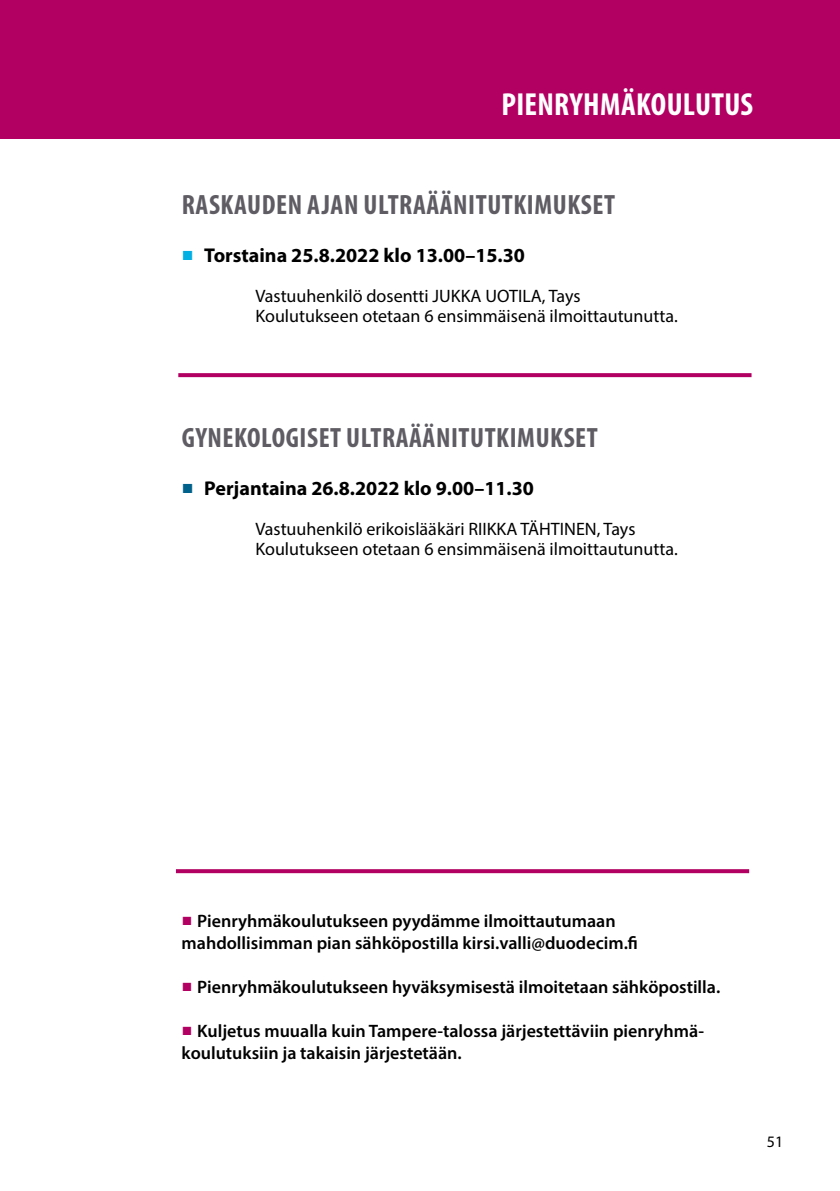
<style>
.page{position:relative;width:840px;height:1191px;background:#fff}
.page>*{position:absolute;margin:0;border:0;box-sizing:border-box;transform-origin:0 0}
.t1{font:700 condensed 32px "Myriad Pro";letter-spacing:.01em;color:#fff}
.t2{font:700 condensed 28px "Myriad Pro";letter-spacing:.02em;color:#5f5d63}
.t3{font:22px "Myriad Pro";letter-spacing:-.02em;color:#fff}
.t4{font:700 20px "Myriad Pro";color:#000}
.t5{font:600 18px/22px "Myriad Pro";color:#000}
.t6{font:18px/20px "Myriad Pro";color:#000}
.t7{font:16px "Myriad Pro";color:#000}
.s1{font-family:"AD Scala Sans Romein";font-weight:400;color:#00b0e3}
.s2{font-family:"AD Scala Sans Romein";font-weight:400;color:#00628b}
.s3{font-family:"AD Scala Sans Romein";font-weight:400;color:#b10061}
</style>
<div class="page">
<div style="left:0;top:0;width:839px;height:139px;background:#b10061"></div>
<svg style="left:176px;top:869px;width:572px;height:4px;background:#b40b67"></svg>
<svg style="left:178px;top:373px;width:573px;height:4px;background:#b30966"></svg>
<h1 class="t1" style="left:501px;top:84px;width:253px">PIENRYHMÄKOULUTUS</h1>
<p class="t3" style="left:669px;top:107px;width:89px">26.8.2022</p>
<h2 class="t2" style="left:182px;top:187px;width:434px">RASKAUDEN AJAN ULTRAÄÄNITUTKIMUKSET</h2>
<p class="t4" style="left:181px;top:242px;width:345px"><span class="s1">π</span> Torstaina 25.8.2022 klo 13.00–15.30</p>
<p class="t6" style="left:255px;top:285px;width:423px">Vastuuhenkilö dosentti JUKKA UOTILA, Tays<br>Koulutukseen otetaan 6 ensimmäisenä ilmoittautunutta.</p>
<h2 class="t2" style="left:182px;top:420px;width:417px">GYNEKOLOGISET ULTRAÄÄNITUTKIMUKSET</h2>
<p class="t4" style="left:181px;top:475px;width:354px"><span class="s2">π</span> Perjantaina 26.8.2022 klo 9.00–11.30</p>
<p class="t6" style="left:255px;top:518px;width:423px">Vastuuhenkilö erikoislääkäri RIIKKA TÄHTINEN, Tays<br>Koulutukseen otetaan 6 ensimmäisenä ilmoittautunutta.</p>
<p class="t5" style="left:181px;top:909px;width:457px"><span class="s3">π</span> Pienryhmäkoulutukseen pyydämme ilmoittautumaan mahdollisimman pian sähköpostilla kirsi.valli@duodecim.fi</p>
<p class="t5" style="left:181px;top:975px;width:540px"><span class="s3">π</span> Pienryhmäkoulutukseen hyväksymisestä ilmoitetaan sähköpostilla.</p>
<p class="t5" style="left:181px;top:1019px;width:523px"><span class="s3">π</span> Kuljetus muualla kuin Tampere-talossa järjestettäviin pienryhmä&shy;koulutuksiin ja takaisin järjestetään.</p>
<p class="t7" style="left:766px;top:1132px;width:18px">51</p>
</div>
